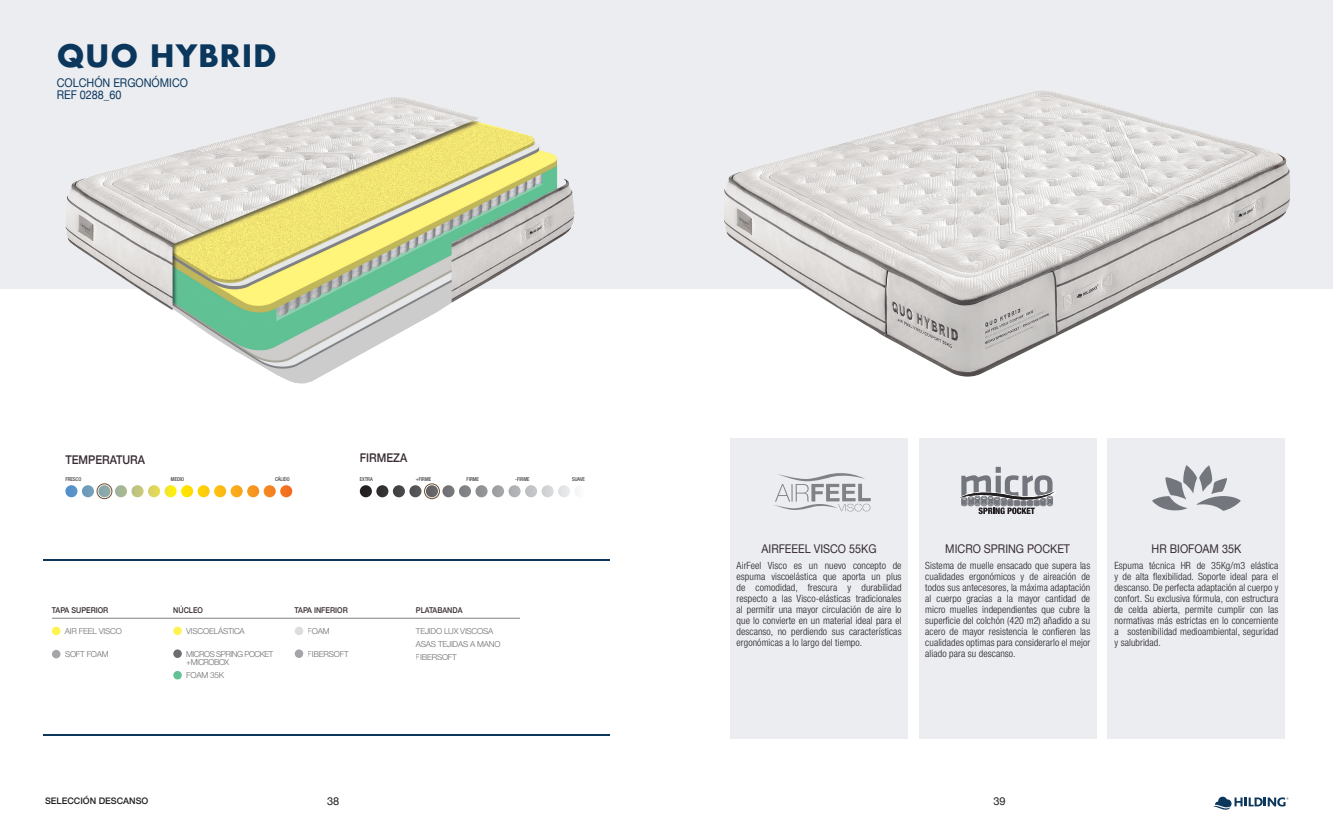
<style>
.page{position:relative;width:1333px;height:823px;background:#fff}
.page>*{position:absolute;margin:0;border:0;box-sizing:border-box;transform-origin:0 0}
.t1{font:700 30px "Futura";letter-spacing:.025em;color:#0b375d}
.t2{font:12px "Helvetica Neue";color:#382b33;scale:.9 1}
.t3{font:12px/12.6px "Helvetica Neue";color:#0b375d;scale:.9 1}
.t4{font:500 12px "Helvetica Neue";color:#382b33;scale:.9 1}
.t5{font:11px "Helvetica Neue";color:#231f20}
.t6{font:300 condensed 10px/11px "Helvetica Neue LT Std";letter-spacing:.01em;color:#231f20;text-align:justify}
.t7{font:500 9px "Helvetica Neue";color:#231f20}
.t8{font:300 8.2px/13px "Helvetica Neue LT Std";letter-spacing:-.025em;color:#6c6d70}
.t9{font:300 8.2px/8.2px "Helvetica Neue LT Std";letter-spacing:-.055em;color:#6c6d70}
.t10{font:500 8px "Helvetica Neue";color:#382b33;scale:.9 1}
.t11{font:condensed 5.3px "Helvetica Neue LT Std";color:#231f20}
</style>
<div class="page">
<svg style="left:1213px;top:796px;width:75px;height:14px"></svg>
<div style="left:0;top:0;width:1332px;height:288px;background:#ebedf1"></div>
<hr style="left:43px;top:558px;width:566px;height:2px;background:#0b375d">
<hr style="left:43px;top:734px;width:566px;height:1px;background:#0b375d">
<img style="left:55px;top:97px;width:545px;height:287px">
<div style="left:52px;top:649px;width:8px;height:9px;background:#a4a5a9;border-radius:50%"></div>
<hr style="left:52px;top:617px;width:468px;height:1px;background:#808285">
<div style="left:52px;top:626px;width:8px;height:8px;background:#fff34f;border-radius:50%"></div>
<div style="left:173px;top:626px;width:9px;height:8px;background:#fff34f;border-radius:50%"></div>
<div style="left:173px;top:649px;width:9px;height:8px;background:#6c6d70;border-radius:50%"></div>
<div style="left:173px;top:670px;width:9px;height:9px;background:#62c295;border-radius:50%"></div>
<div style="left:295px;top:626px;width:8px;height:8px;background:#dcdddf;border-radius:50%"></div>
<div style="left:295px;top:649px;width:8px;height:8px;background:#a4a5a9;border-radius:50%"></div>
<svg style="left:360px;top:485px;width:217px;height:12px"></svg>
<div style="left:424px;top:483px;width:16px;height:16px;border:1px solid #6d4d30;border-radius:50%"></div>
<svg style="left:65px;top:485px;width:227px;height:12px"></svg>
<div style="left:97px;top:483px;width:15px;height:16px;border:1px solid #6d4d30;border-radius:50%"></div>
<div style="left:730px;top:437px;width:177px;height:301px;background:#ebedf1"></div>
<div style="left:919px;top:437px;width:177px;height:301px;background:#ebedf1"></div>
<div style="left:1107px;top:437px;width:177px;height:301px;background:#ebedf1"></div>
<img style="left:723px;top:91px;width:567px;height:285px">
<svg style="left:960px;top:466px;width:96px;height:48px"></svg>
<svg style="left:774px;top:473px;width:96px;height:38px"></svg>
<svg style="left:1152px;top:465px;width:88px;height:45px"></svg>
<h1 class="t1" style="left:57px;top:34px;width:221px">QUO HYBRID</h1>
<p class="t3" style="left:57px;top:77px;width:147px">COLCHÓN ERGONÓMICO<br>REF 0288_60</p>
<p class="t4" style="left:65px;top:449px;width:90px">TEMPERATURA</p>
<p class="t11" style="left:65px;top:475px;width:17px">FRESCO</p>
<p class="t11" style="left:171px;top:475px;width:15px">MEDIO</p>
<p class="t11" style="left:275px;top:475px;width:16px">CÁLIDO</p>
<p class="t4" style="left:360px;top:448px;width:54px">FIRMEZA</p>
<p class="t11" style="left:360px;top:475px;width:14px">EXTRA</p>
<p class="t11" style="left:415px;top:475px;width:17px">+FIRME</p>
<p class="t11" style="left:466px;top:475px;width:14px">FIRME</p>
<p class="t11" style="left:515px;top:475px;width:16px">-FIRME</p>
<p class="t11" style="left:572px;top:475px;width:14px">SUAVE</p>
<p class="t2" style="left:761px;top:540px;width:129px">AIRFEEEL VISCO 55KG</p>
<p class="t2" style="left:945px;top:540px;width:140px">MICRO SPRING POCKET</p>
<p class="t2" style="left:1151px;top:540px;width:101px">HR BIOFOAM 35K</p>
<p class="t10" style="left:52px;top:603px;width:64px">TAPA SUPERIOR</p>
<p class="t8" style="left:65px;top:624px;width:58px">AIR FEEL VISCO</p>
<p class="t8" style="left:65px;top:647px;width:45px">SOFT FOAM</p>
<p class="t10" style="left:173px;top:603px;width:35px">NÚCLEO</p>
<p class="t8" style="left:186px;top:624px;width:60px">VISCOELÁSTICA</p>
<p class="t9" style="left:186px;top:649px;width:89px">MICROS SPRING POCKET +MICROBOX</p>
<p class="t8" style="left:186px;top:668px;width:39px">FOAM 35K</p>
<p class="t10" style="left:294px;top:603px;width:60px">TAPA INFERIOR</p>
<p class="t8" style="left:308px;top:624px;width:23px">FOAM</p>
<p class="t8" style="left:308px;top:646px;width:42px">FIBERSOFT</p>
<p class="t10" style="left:416px;top:603px;width:53px">PLATABANDA</p>
<p class="t8" style="left:416px;top:624px;width:86px">TEJIDO LUX VISCOSA<br>ASAS TEJIDAS A MANO<br>FIBERSOFT</p>
<p class="t6" style="left:736px;top:559px;width:166px">AirFeel Visco es un nuevo concepto de espuma viscoelástica que aporta un plus de comodidad, frescura y durabilidad respecto a las Visco-elásticas tradicionales al permitir una mayor circulación de aire lo que lo convierte en un material ideal para el descanso, no perdiendo sus características ergonómicas a lo largo del tiempo.</p>
<p class="t6" style="left:925px;top:559px;width:166px">Sistema de muelle ensacado que supera las cualidades ergonómicos y de aireación de todos sus antecesores, la máxima adaptación al cuerpo gracias a la mayor cantidad de micro muelles independientes que cubre la superficie del colchón (420 m2) añadido a su acero de mayor resistencia le confieren las cualidades optimas para considerarlo el mejor aliado para su descanso.</p>
<p class="t6" style="left:1114px;top:559px;width:165px">Espuma técnica HR de 35Kg/m3 elástica y de alta flexibilidad. Soporte ideal para el descanso. De perfecta adaptación al cuerpo y confort. Su exclusiva fórmula, con estructura de celda abierta, permite cumplir con las normativas más estrictas en lo concerniente a sostenibilidad medioambiental, seguridad y salubridad.</p>
<p class="t7" style="left:45px;top:793px;width:105px">SELECCIÓN DESCANSO</p>
<p class="t5" style="left:327px;top:792px;width:14px">38</p>
<p class="t5" style="left:993px;top:792px;width:14px">39</p>
</div>
